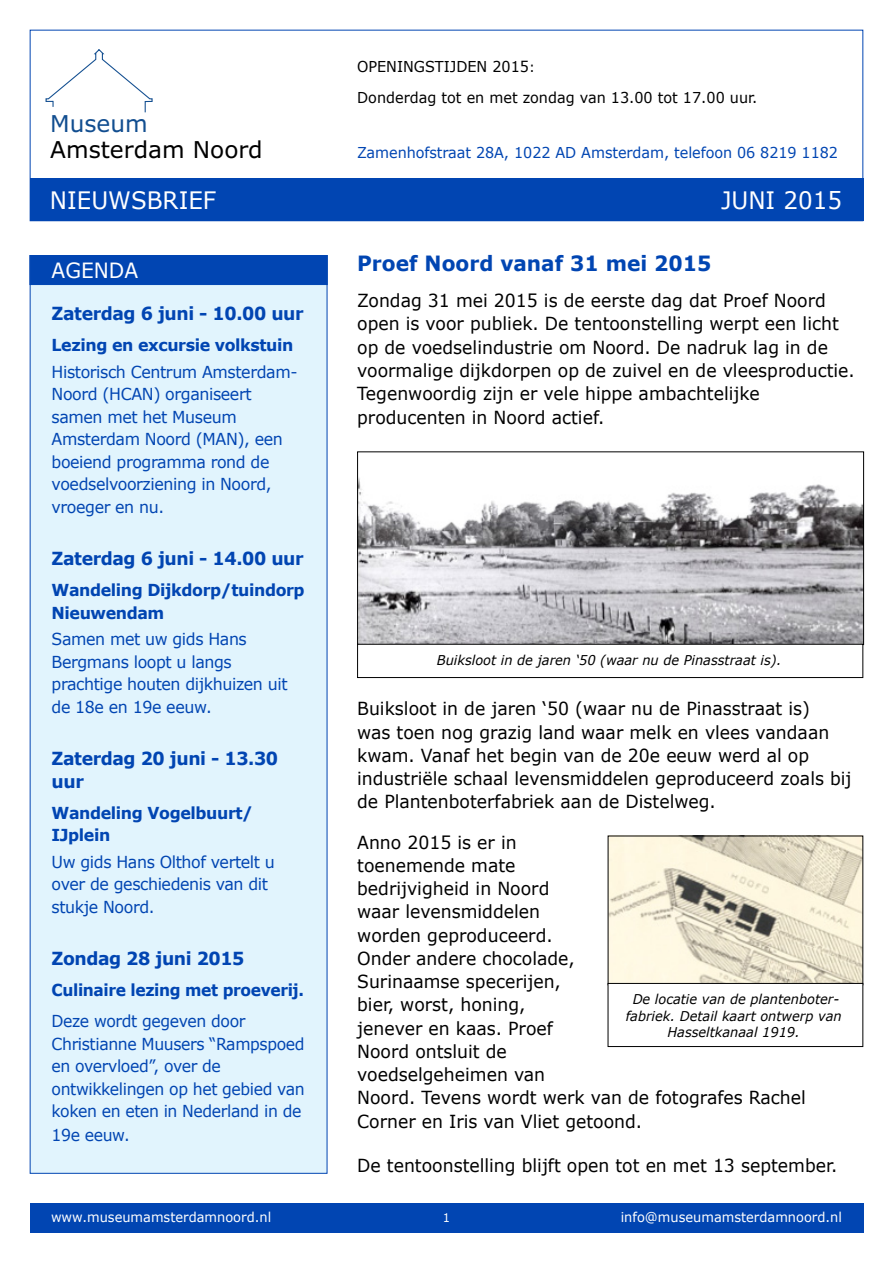
<style>
.page{position:relative;width:893px;height:1263px;background:#fff}
.page>*{position:absolute;margin:0;border:0;box-sizing:border-box;transform-origin:0 0}
.t1{font:24px "Verdana";color:#fff;scale:.96 1}
.t2{font:23.25px "Verdana";color:#000}
.t3{font:23.25px "Verdana";color:#124e90}
.t4{font:700 21px "Verdana";color:#0145b2;scale:.96 1}
.t5{font:21px "Verdana";color:#fff;scale:.96 1}
.t6{font:18px/23.2px "Verdana";color:#000;scale:.96 1}
.t7{font:700 18px/22.5px "Verdana";letter-spacing:-.025em;color:#0145b2;scale:.96 1}
.t8{font:16.5px/22.5px "Verdana";letter-spacing:-.025em;color:#0145b2;scale:.96 1}
.t9{font:16.5px/22.5px "Verdana";letter-spacing:-.025em;color:#0145b2;scale:.95 1}
.t10{font:700 16.5px/22.5px "Verdana";letter-spacing:-.025em;color:#0145b2;scale:.96 1}
.t11{font:700 16.5px "Verdana";letter-spacing:-.025em;color:#0145b2;scale:.94 1}
.t12{font:15px/31px "Verdana";color:#000;scale:.96 1}
.t13{font:15px "Verdana";letter-spacing:-.005em;color:#0145b2;scale:.96 1}
.t14{font:italic 13.5px/16.5px "Verdana";color:#000;text-align:center;scale:.96 1}
.t15{font:13.5px "Verdana";color:#fff;scale:.96 1}
.t16{font:12px "Verdana";color:#fff;scale:.96 1}
.s1{font-size:13.5px}
</style>
<div class="page">
<div style="left:30px;top:179px;width:833px;height:42px;background:#0145b2"></div>
<div style="left:30px;top:1203px;width:833px;height:30px;background:#0145b2"></div>
<svg style="left:46px;top:49px;width:107px;height:64px"></svg>
<div style="left:30px;top:255px;width:297px;height:919px;background:#e1f4fd"></div>
<div style="left:30px;top:255px;width:297px;height:30px;background:#0145b2"></div>
<img style="left:359px;top:478px;width:503px;height:165px">
<div style="left:357px;top:451px;width:507px;height:194px;border:1px solid #000"></div>
<div style="left:357px;top:644px;width:506px;height:34px;border:1px solid #000"></div>
<img style="left:610px;top:838px;width:251px;height:145px">
<div style="left:608px;top:983px;width:255px;height:64px;border:1px solid #000"></div>
<p class="t3" style="left:50px;top:108px;width:99px">Museum</p>
<p class="t2" style="left:50px;top:134px;width:214px">Amsterdam Noord</p>
<p class="t12" style="left:357px;top:51px;width:418px">OPENINGSTIJDEN 2015<span class="s1">:<br></span>Donderdag tot en met zondag van 13.00 tot 17.00 uur.</p>
<p class="t13" style="left:357px;top:143px;width:502px">Zamenhofstraat 28A, 1022 AD Amsterdam, telefoon 06 8219 1182</p>
<h1 class="t1" style="left:50px;top:185px;width:175px">NIEUWSBRIEF</h1>
<h1 class="t1" style="left:721px;top:185px;width:128px">JUNI 2015</h1>
<p class="t4" style="left:357px;top:250px;width:371px">Proef Noord vanaf 31 mei 2015</p>
<p class="t6" style="left:357px;top:289px;width:520px">Zondag 31 mei 2015 is de eerste dag dat Proef Noord open is voor publiek. De tentoonstelling werpt een licht op de voedselindustrie om Noord. De nadruk lag in de voormalige dijkdorpen op de zuivel en de vleesproductie.<br>Tegenwoordig zijn er vele hippe ambachtelijke producenten in Noord actief.</p>
<p class="t5" style="left:52px;top:257px;width:92px">AGENDA</p>
<p class="t7" style="left:52px;top:302px;width:264px">Zaterdag 6 juni - 10.00 uur</p>
<p class="t10" style="left:52px;top:334px;width:253px">Lezing en excursie volkstuin</p>
<p class="t8" style="left:52px;top:361px;width:258px">Historisch Centrum Amsterdam-<br>Noord (HCAN) organiseert samen met het Museum<br>Amsterdam Noord (MAN), een boeiend programma rond de voedselvoorziening in Noord, vroeger en nu.</p>
<p class="t7" style="left:52px;top:547px;width:264px">Zaterdag 6 juni - 14.00 uur</p>
<p class="t10" style="left:52px;top:579px;width:265px">Wandeling Dijkdorp/tuindorp<br>Nieuwendam</p>
<p class="t8" style="left:52px;top:628px;width:247px">Samen met uw gids Hans<br>Bergmans loopt u langs prachtige houten dijkhuizen uit de 18e en 19e eeuw.</p>
<p class="t7" style="left:52px;top:747px;width:238px">Zaterdag 20 juni - 13.30 uur</p>
<p class="t10" style="left:52px;top:801px;width:212px">Wandeling Vogelbuurt/<br>IJplein</p>
<p class="t8" style="left:52px;top:851px;width:234px">Uw gids Hans Olthof vertelt u over de geschiedenis van dit stukje Noord.</p>
<p class="t7" style="left:52px;top:947px;width:203px">Zondag 28 juni 2015</p>
<p class="t11" style="left:52px;top:979px;width:270px">Culinaire lezing met proeverij.</p>
<p class="t9" style="left:52px;top:1010px;width:268px">Deze wordt gegeven door<br>Christianne Muusers “Rampspoed en overvloed”, over de ontwikkelingen op het gebied van koken en eten in Nederland in de</p>
<p class="t9" style="left:52px;top:1124px;width:84px">19e eeuw.</p>
<p class="t14" style="left:437px;top:652px;width:360px">Buiksloot in de jaren ‘50 (waar nu de Pinasstraat is).</p>
<p class="t6" style="left:357px;top:697px;width:516px">Buiksloot in de jaren ‘50 (waar nu de Pinasstraat is)<br>was toen nog grazig land waar melk en vlees vandaan kwam. Vanaf het begin van de 20e eeuw werd al op industriële schaal levensmiddelen geproduceerd zoals bij de Plantenboterfabriek aan de Distelweg.</p>
<p class="t6" style="left:357px;top:831px;width:469px">Anno 2015 is er in<br>toenemende mate<br>bedrijvigheid in Noord<br>waar levensmiddelen<br>worden geproduceerd.<br>Onder andere chocolade,<br>Surinaamse specerijen,<br>bier, worst, honing,<br>jenever en kaas. Proef<br>Noord ontsluit de<br>voedselgeheimen van<br>Noord. Tevens wordt werk van de fotografes Rachel<br>Corner en Iris van Vliet getoond.</p>
<p class="t6" style="left:357px;top:1154px;width:502px">De tentoonstelling blijft open tot en met 13 september.</p>
<p class="t16" style="left:443px;top:1210px;width:9px">1</p>
<p class="t14" style="left:626px;top:991px;width:227px">De locatie van de plantenboter&shy;fabriek. Detail kaart ontwerp van<br>Hasseltkanaal 1919.</p>
<p class="t15" style="left:51px;top:1209px;width:231px">www.museumamsterdamnoord.nl</p>
<p class="t15" style="left:621px;top:1209px;width:232px">info@museumamsterdamnoord.nl</p>
</div>
